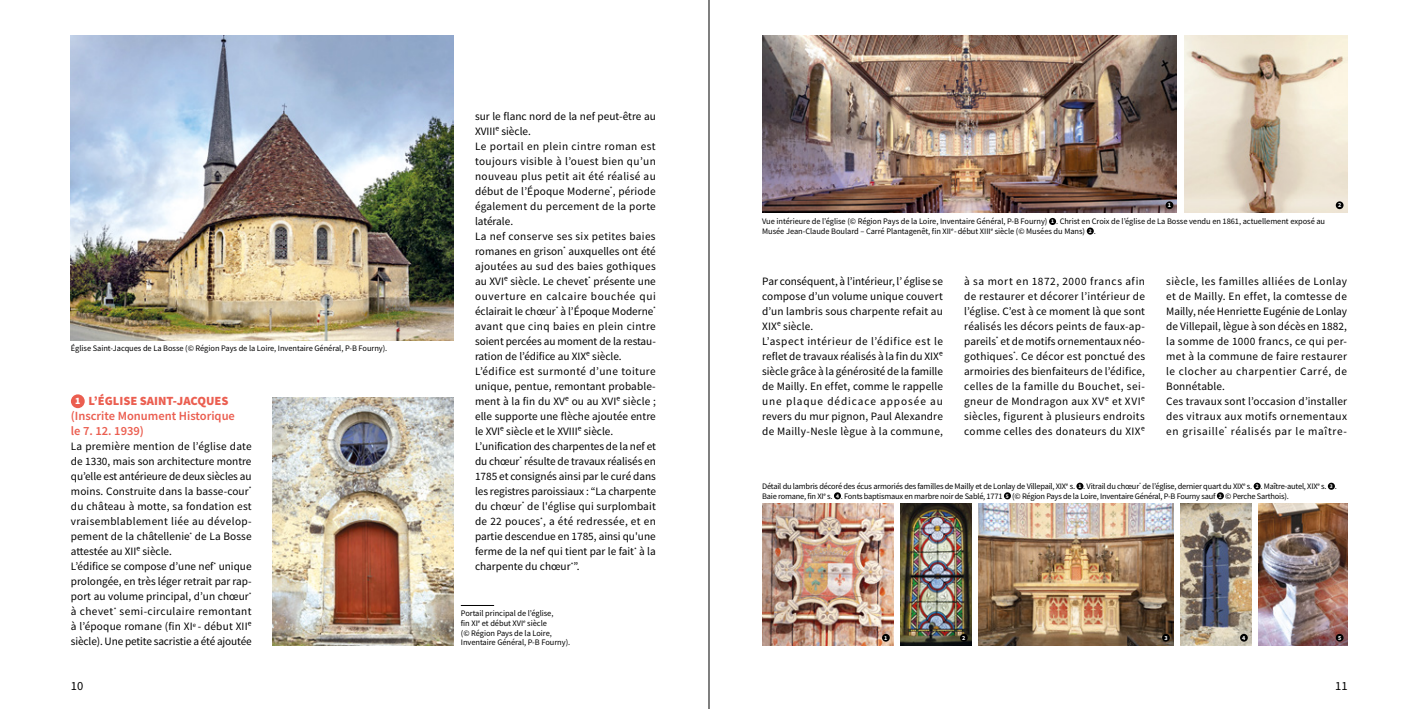
<style>
.page{position:relative;width:1418px;height:709px;background:#fff}
.page>*{position:absolute;margin:0;border:0;box-sizing:border-box;transform-origin:0 0}
.t1{font:600 12.5px/15px "Source Sans Pro";color:#eb5e50}
.t2{font:900 12.5px "Source Sans Pro";color:#eb5e50}
.t3{font:12.5px "Source Sans Pro";color:#000}
.t4{font:11.25px/15px "Source Sans Pro";letter-spacing:.01em;color:#000}
.t5{font:900 9.75px "Source Sans Pro";color:#fff}
.t6{font:8.38px/9.6px "Source Sans Pro";letter-spacing:-.015em;color:#000}
.t7{font:700 6.12px "Source Sans Pro";color:#fff}
.s1{font-weight:700;font-size:5.62px;color:#fff}
</style>
<div class="page">
<div style="left:71px;top:394px;width:14px;height:14px;background:#eb5e50;border-radius:50%"></div>
<img style="left:71px;top:35px;width:383px;height:305px">
<img style="left:762px;top:35px;width:414px;height:178px">
<img style="left:1184px;top:35px;width:162px;height:178px">
<img style="left:762px;top:503px;width:131px;height:142px">
<img style="left:900px;top:503px;width:71px;height:142px">
<img style="left:1258px;top:503px;width:88px;height:142px">
<img style="left:273px;top:397px;width:181px;height:248px">
<img style="left:1180px;top:503px;width:71px;height:142px">
<img style="left:978px;top:503px;width:195px;height:142px">
<div style="left:1049px;top:218px;width:7px;height:7px;background:#000;border-radius:50%"></div>
<svg style="left:1086px;top:227px;width:7px;height:8px"></svg>
<hr style="left:461px;top:605px;width:33px;height:1px;background:#000">
<div style="left:1335px;top:201px;width:8px;height:8px;background:#000;border-radius:50%"></div>
<div style="left:1165px;top:201px;width:8px;height:8px;background:#000;border-radius:50%"></div>
<div style="left:1076px;top:482px;width:7px;height:8px;background:#000;border-radius:50%"></div>
<svg style="left:1253px;top:482px;width:7px;height:8px"></svg>
<svg style="left:1327px;top:482px;width:7px;height:8px"></svg>
<div style="left:834px;top:492px;width:7px;height:7px;background:#000;border-radius:50%"></div>
<svg style="left:1003px;top:492px;width:8px;height:7px"></svg>
<svg style="left:1216px;top:492px;width:7px;height:7px"></svg>
<div style="left:882px;top:634px;width:7px;height:7px;background:#000;border-radius:50%"></div>
<div style="left:960px;top:634px;width:7px;height:7px;background:#000;border-radius:50%"></div>
<div style="left:1162px;top:634px;width:7px;height:7px;background:#000;border-radius:50%"></div>
<svg style="left:1239px;top:634px;width:8px;height:7px"></svg>
<div style="left:1335px;top:634px;width:8px;height:7px;background:#000;border-radius:50%"></div>
<hr style="left:708px;top:0;width:1px;height:709px;background:#000">
<p class="t6" style="left:71px;top:343px;width:318px">Église Saint-Jacques de La Bosse (© Région Pays de la Loire, Inventaire Général, P-B Fourny).</p>
<p class="t2" style="left:89px;top:392px;width:141px">L’ÉGLISE SAINT-JACQUES</p>
<p class="t1" style="left:71px;top:408px;width:165px">(Inscrite Monument Historique le 7. 12. 1939)</p>
<p class="t4" style="left:71px;top:439px;width:182px">La première mention de l’église date de 1330, mais son architecture montre qu’elle est antérieure de deux siècles au moins. Construite dans la basse-cour<sup>* </sup>du château à motte, sa fondation est vraisemblablement liée au dévelop&shy;pement de la châtellenie<sup>*</sup> de La Bosse attestée au XIIᵉ siècle.<br>L’édifice se compose d’une nef<sup>*</sup> unique prolongée, en très léger retrait par rap&shy;port au volume principal, d’un chœur<sup>* </sup>à chevet<sup>*</sup> semi-circulaire remontant à l’époque romane (fin XI<sup>e</sup> - début XIIᵉ siècle). Une petite sacristie a été ajoutée</p>
<p class="t5" style="left:75px;top:394px;width:7px">1</p>
<p class="t4" style="left:475px;top:109px;width:182px">sur le flanc nord de la nef peut-être au XVIIIᵉ siècle.<br>Le portail en plein cintre roman est toujours visible à l’ouest bien qu’un nouveau plus petit ait été réalisé au début de l’Époque Moderne<sup>*</sup>, période également du percement de la porte latérale.<br>La nef conserve ses six petites baies romanes en grison<sup>*</sup> auxquelles ont été ajoutées au sud des baies gothiques au XVIᵉ siècle. Le chevet<sup>*</sup> présente une ouverture en calcaire bouchée qui éclairait le chœur<sup>*</sup> à l’Époque Moderne<sup>* </sup>avant que cinq baies en plein cintre soient percées au moment de la restau&shy;ration de l’édifice au XIXᵉ siècle.<br>L’édifice est surmonté d’une toiture unique, pentue, remontant probable&shy;ment à la fin du XVᵉ ou au XVIᵉ siècle ; elle supporte une flèche ajoutée entre le XVIᵉ siècle et le XVIIIᵉ siècle.<br>L’unification des charpentes de la nef et du chœur<sup>*</sup> résulte de travaux réalisés en 1785 et consignés ainsi par le curé dans les registres paroissiaux : “La charpente du chœur<sup>*</sup> de l'église qui surplombait de 22 pouces<sup>*</sup>, a été redressée, et en partie descendue en 1785, ainsi qu'une ferme de la nef qui tient par le fait<sup>*</sup> à la charpente du chœur<sup>*</sup>”.</p>
<p class="t6" style="left:461px;top:608px;width:111px">Portail principal de l’église,<br>fin XI<sup>e</sup> et début XVI<sup>e</sup> siècle<br>(© Région Pays de la Loire,<br>Inventaire Général, P-B Fourny).</p>
<p class="t7" style="left:1167px;top:201px;width:5px">1</p>
<p class="t7" style="left:1337px;top:201px;width:5px">2</p>
<p class="t6" style="left:762px;top:217px;width:564px">Vue intérieure de l’église (© Région Pays de la Loire, Inventaire Général, P-B Fourny) <span class="s1">1</span> . Christ en Croix de l’église de La Bosse vendu en 1861, actuellement exposé au<br>Musée Jean-Claude Boulard – Carré Plantagenêt, fin XII<sup>e</sup>-début XIII<sup>e</sup> siècle (© Musées du Mans) <span class="s1">2</span> .</p>
<p class="t4" style="left:762px;top:274px;width:182px">Par conséquent, à l’intérieur, l’ église se compose d’un volume unique couvert d’un lambris sous charpente refait au XIXᵉ siècle.<br>L’aspect intérieur de l’édifice est le reflet de travaux réalisés à la fin du XIXᵉ siècle grâce à la générosité de la famille de Mailly. En effet, comme le rappelle une plaque dédicace apposée au revers du mur pignon, Paul Alexandre de Mailly-Nesle lègue à la commune,</p>
<p class="t4" style="left:964px;top:274px;width:182px;text-align:justify">à sa mort en 1872, 2000 francs afin de restaurer et décorer l’intérieur de l’église. C’est à ce moment là que sont réalisés les décors peints de faux-ap&shy;pareils<sup>*</sup> et de motifs ornementaux néo&shy;gothiques<sup>*</sup>. Ce décor est ponctué des armoiries des bienfaiteurs de l’édifice, celles de la famille du Bouchet, sei&shy;gneur de Mondragon aux XVᵉ et XVIᵉ siècles, figurent à plusieurs endroits comme celles des donateurs du XIXᵉ</p>
<p class="t4" style="left:1166px;top:274px;width:182px">siècle, les familles alliées de Lonlay et de Mailly. En effet, la comtesse de Mailly, née Henriette Eugénie de Lonlay de Villepail, lègue à son décès en 1882, la somme de 1000 francs, ce qui per&shy;met à la commune de faire restaurer le clocher au charpentier Carré, de Bonnétable.<br>Ces travaux sont l’occasion d’installer des vitraux aux motifs ornementaux en grisaille<sup>*</sup> réalisés par le maître-</p>
<p class="t6" style="left:762px;top:481px;width:576px">Détail du lambris décoré des écus armoriés des familles de Mailly et de Lonlay de Villepail, XIX<sup>e</sup> s. <span class="s1">1</span> . Vitrail du chœur<sup>*</sup> de l’église, dernier quart du XIX<sup>e</sup> s. <span class="s1">2</span> . Maître-autel, XIX<sup>e</sup> s. <span class="s1">3</span> .<br>Baie romane, fin XI<sup>e</sup> s. <span class="s1">4</span> . Fonts baptismaux en marbre noir de Sablé, 1771 <span class="s1">5</span> (© Région Pays de la Loire, Inventaire Général, P-B Fourny sauf <span class="s1">2</span> © Perche Sarthois).</p>
<p class="t7" style="left:884px;top:633px;width:5px">1</p>
<p class="t7" style="left:962px;top:633px;width:5px">2</p>
<p class="t7" style="left:1164px;top:633px;width:5px">3</p>
<p class="t7" style="left:1242px;top:633px;width:5px">4</p>
<p class="t7" style="left:1337px;top:633px;width:5px">5</p>
<p class="t3" style="left:71px;top:678px;width:14px">10</p>
<p class="t3" style="left:1335px;top:678px;width:14px">11</p>
</div>
